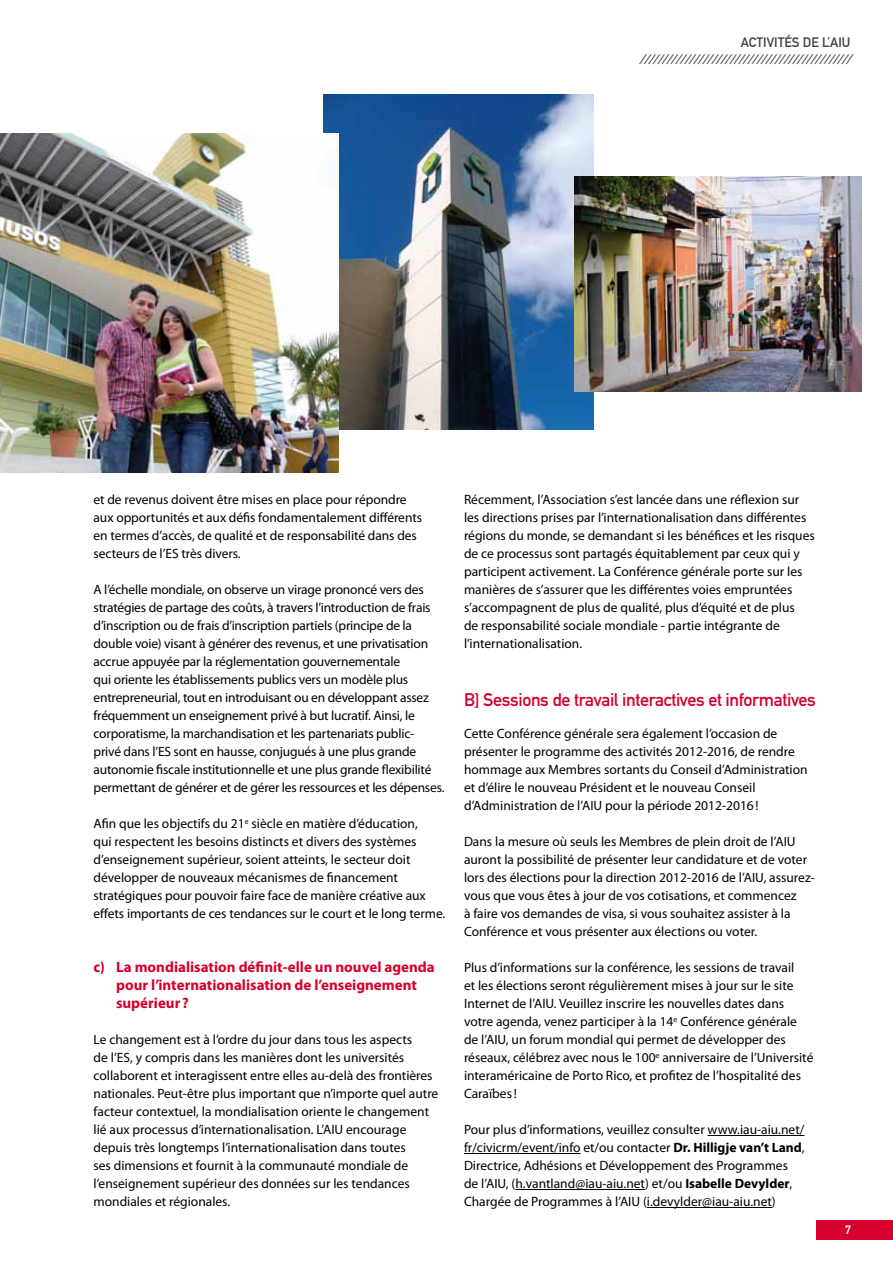
<style>
.page{position:relative;width:893px;height:1263px;background:#fff}
.page>*{position:absolute;margin:0;border:0;box-sizing:border-box;transform-origin:0 0}
.t1{font:18px "DIN Mittelschrift Std";letter-spacing:-.02em;color:#d6002d}
.t2{font:700 15px/18px "Myriad Pro";color:#d6002d}
.t3{font:13.5px/18px "Myriad Pro";color:#000}
.t4{font:italic 13.5px "DIN Mittelschrift Std";color:#3e3d40}
.t5{font:13.5px "DIN Mittelschrift Std";color:#3e3d40}
.t6{font:12px "DIN Mittelschrift Std";color:#fff}
.s1{font-weight:700}
</style>
<div class="page">
<div style="left:816px;top:1220px;width:77px;height:20px;background:#d6002d"></div>
<hr style="left:708px;top:1135px;width:96px;height:1px;background:#000">
<hr style="left:464px;top:1153px;width:116px;height:1px;background:#000">
<hr style="left:515px;top:1189px;width:130px;height:1px;background:#000">
<hr style="left:647px;top:1207px;width:125px;height:1px;background:#000">
<img style="left:323px;top:95px;width:271px;height:334px">
<img style="left:575px;top:176px;width:287px;height:216px">
<img style="left:0;top:134px;width:339px;height:338px">
<p class="t5" style="left:741px;top:34px;width:16px">Activités</p>
<p class="t5" style="left:803px;top:34px;width:49px">de l’AIU</p>
<p class="t4" style="left:639px;top:51px;width:219px">///////////////////////////////////////////////</p>
<p class="t3" style="left:94px;top:490px;width:330px">et de revenus doivent être mises en place pour répondre aux opportunités et aux défis fondamentalement différents en termes d’accès, de qualité et de responsabilité dans des secteurs de l’ES très divers.</p>
<p class="t3" style="left:94px;top:580px;width:352px">A l’échelle mondiale, on observe un virage prononcé vers des stratégies de partage des coûts, à travers l’introduction de frais d’inscription ou de frais d’inscription partiels (principe de la double voie) visant à générer des revenus, et une privatisation accrue appuyée par la réglementation gouvernementale<br>qui oriente les établissements publics vers un modèle plus entrepreneurial, tout en introduisant ou en développant assez fréquemment un enseignement privé à but lucratif. Ainsi, le corporatisme, la marchandisation et les partenariats public&shy;privé dans l’ES sont en hausse, conjugués à une plus grande autonomie fiscale institutionnelle et une plus grande flexibilité permettant de générer et de gérer les ressources et les dépenses.</p>
<p class="t3" style="left:94px;top:814px;width:353px">Afin que les objectifs du 21<sup>e</sup> siècle en matière d’éducation,<br>qui respectent les besoins distincts et divers des systèmes d’enseignement supérieur, soient atteints, le secteur doit développer de nouveaux mécanismes de financement stratégiques pour pouvoir faire face de manière créative aux effets importants de ces tendances sur le court et le long terme.</p>
<p class="t2" style="left:116px;top:957px;width:320px;text-indent:-22px">c) La mondialisation définit-elle un nouvel agenda pour l’internationalisation de l’enseignement supérieur ?</p>
<p class="t3" style="left:94px;top:1030px;width:346px">Le changement est à l’ordre du jour dans tous les aspects<br>de l’ES, y compris dans les manières dont les universités collaborent et interagissent entre elles au-delà des frontières nationales. Peut-être plus important que n’importe quel autre facteur contextuel, la mondialisation oriente le changement lié aux processus d’internationalisation. L’AIU encourage depuis très longtemps l’internationalisation dans toutes<br>ses dimensions et fournit à la communauté mondiale de l’enseignement supérieur des données sur les tendances mondiales et régionales.</p>
<p class="t3" style="left:464px;top:490px;width:352px">Récemment, l’Association s’est lancée dans une réflexion sur les directions prises par l’internationalisation dans différentes régions du monde, se demandant si les bénéfices et les risques de ce processus sont partagés équitablement par ceux qui y participent activement. La Conférence générale porte sur les manières de s’assurer que les différentes voies empruntées s’accompagnent de plus de qualité, plus d’équité et de plus<br>de responsabilité sociale mondiale - partie intégrante de l’internationalisation.</p>
<h1 class="t1" style="left:464px;top:689px;width:353px">B] Sessions de travail interactives et informatives</h1>
<p class="t3" style="left:464px;top:724px;width:345px">Cette Conférence générale sera également l’occasion de présenter le programme des activités 2012-2016, de rendre hommage aux Membres sortants du Conseil d’Administration et d’élire le nouveau Président et le nouveau Conseil d’Administration de l’AIU pour la période 2012-2016!</p>
<p class="t3" style="left:464px;top:832px;width:352px">Dans la mesure où seuls les Membres de plein droit de l’AIU auront la possibilité de présenter leur candidature et de voter lors des élections pour la direction 2012-2016 de l’AIU, assurez&shy;vous que vous êtes à jour de vos cotisations, et commencez<br>à faire vos demandes de visa, si vous souhaitez assister à la Conférence et vous présenter aux élections ou voter.</p>
<p class="t3" style="left:464px;top:958px;width:351px">Plus d’informations sur la conférence, les sessions de travail<br>et les élections seront régulièrement mises à jour sur le site Internet de l’AIU. Veuillez inscrire les nouvelles dates dans votre agenda, venez participer à la 14<sup>e</sup> Conférence générale de l’AIU, un forum mondial qui permet de développer des réseaux, célébrez avec nous le 100<sup>e</sup> anniversaire de l’Université interaméricaine de Porto Rico, et profitez de l’hospitalité des Caraïbes!</p>
<p class="t3" style="left:464px;top:1120px;width:342px">Pour plus d’informations, veuillez consulter www.iau-aiu.net/ fr/civicrm/event/info et/ou contacter <span class="s1">Dr. Hilligje van’t Land</span>, Directrice, Adhésions et Développement des Programmes de l’AIU, (h.vantland@iau-aiu.net) et/ou <span class="s1">Isabelle Devylder</span>, Chargée de Programmes à l’AIU (i.devylder@iau-aiu.net)</p>
<p class="t6" style="left:845px;top:1223px;width:7px">7</p>
</div>
